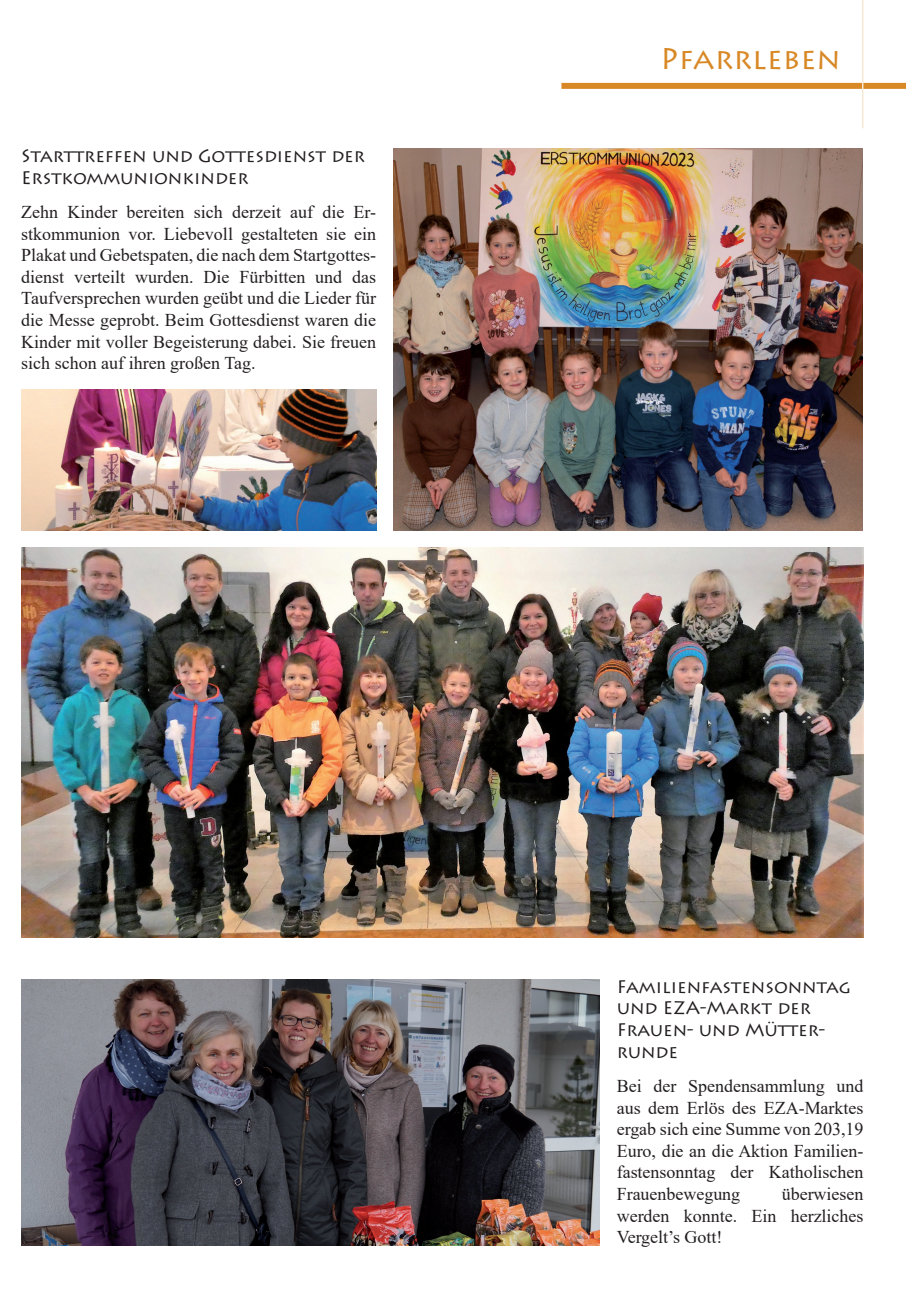
<style>
.page{position:relative;width:906px;height:1289px;background:#fff}
.page>*{position:absolute;margin:0;border:0;box-sizing:border-box;transform-origin:0 0}
.t1{font:30px "Lithos Pro";letter-spacing:.005em;color:#d88825}
.t2{font:18px/21.6px "Times New Roman";color:#231f20;text-align:justify}
.t3{font:18px/21.6px "Lithos Pro";color:#231f20}
</style>
<div class="page">
<div style="left:561px;top:83px;width:345px;height:6px;background:#d88825"></div>
<hr style="left:862px;top:0;width:1px;height:128px;background:#f8e9d5">
<img style="left:393px;top:149px;width:469px;height:381px">
<img style="left:21px;top:979px;width:579px;height:266px">
<img style="left:22px;top:547px;width:841px;height:390px">
<img style="left:21px;top:390px;width:355px;height:140px">
<p class="t3" style="left:21px;top:145px;width:345px">Starttreffen und Gottesdienst der<br>Erstkommunionkinder</p>
<p class="t2" style="left:21px;top:200px;width:356px">Zehn Kinder bereiten sich derzeit auf die Er&shy;stkommunion vor. Liebevoll gestalteten sie ein Plakat und Gebetspaten, die nach dem Startgottes&shy;dienst verteilt wurden. Die Fürbitten und das Taufversprechen wurden geübt und die Lieder für die Messe geprobt. Beim Gottesdienst waren die Kinder mit voller Begeisterung dabei. Sie freuen sich schon auf ihren großen Tag.</p>
<h1 class="t1" style="left:660px;top:41px;width:182px">Pfarrleben</h1>
<p class="t3" style="left:617px;top:976px;width:235px">Familienfastensonntag und EZA-Markt der<br>Frauen- und Mütter&shy;runde</p>
<p class="t2" style="left:617px;top:1074px;width:248px">Bei der Spendensammlung und aus dem Erlös des EZA-Marktes ergab sich eine Summe von 203,19<br>Euro, die an die Aktion Familien&shy;fastensonntag der Katholischen Frauenbewegung</p>
<p class="t2" style="left:617px;top:1182px;width:248px;text-indent:165px">überwiesen werden konnte. Ein herzliches Vergelt’s Gott!</p>
</div>
